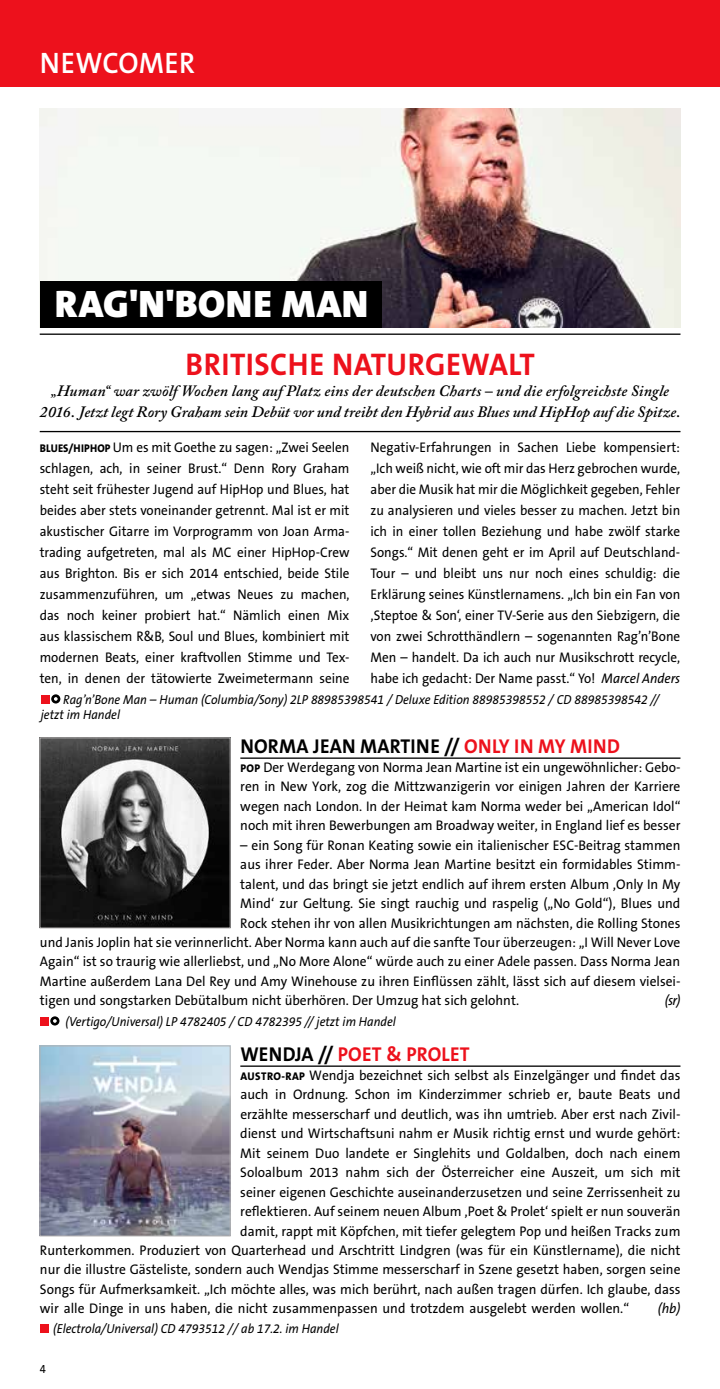
<style>
.page{position:relative;width:720px;height:1389px;background:#fff}
.page>*{position:absolute;margin:0;border:0;box-sizing:border-box;transform-origin:0 0}
.t1{font:900 38.5px "The Sans B Plus W9";letter-spacing:.015em;color:#fff}
.t2{font:700 31.5px "The Sans B Plus W7";letter-spacing:.015em;color:#ed111c;scale:.96 1}
.t3{font:600 29.75px "The Sans B Plus W6";color:#fff;scale:.96 1}
.t4{font:700 20.12px "The Sans B Plus W7";letter-spacing:.01em;color:#000;scale:.96 1}
.t5{font:700 20.12px "The Sans B Plus W7";letter-spacing:.01em;color:#ed111c;scale:.96 1}
.t6{font:italic 600 15.75px/21px "Adobe Caslon Pro";letter-spacing:.005em;color:#000;text-align:center}
.t7{font:14px/19.4px "The Sans B Plus W5 Plain";color:#000;text-align:justify;scale:.96 1}
.t8{font:14px/21px "The Sans B Plus W5 Plain";color:#000;text-align:justify;scale:.94 1}
.t9{font:italic 14px "The Sans B Plus W5 Plain";color:#000;scale:.96 1}
.t10{font:italic 13.12px/15.8px "The Sans B Plus W5 Plain";color:#000;scale:.92 1}
.s1{font-family:"The Sans B Plus W8";font-weight:800;font-size:11.2px}
.s2{font-style:italic}
.s3{color:#ed111c}
.s4{color:#000}
</style>
<div class="page">
<div style="left:0;top:0;width:719px;height:87px;background:#ed111c"></div>
<img style="left:40px;top:108px;width:640px;height:219px">
<div style="left:41px;top:695px;width:9px;height:9px;background:#ed111c"></div>
<svg style="left:51px;top:694px;width:9px;height:10px"></svg>
<hr style="left:240px;top:1065px;width:440px;height:2px;background:#000">
<div style="left:40px;top:1324px;width:9px;height:9px;background:#ed111c"></div>
<img style="left:42px;top:1048px;width:186px;height:186px">
<div style="left:40px;top:1046px;width:190px;height:190px;border:1px solid #b3b1b1"></div>
<hr style="left:240px;top:757px;width:440px;height:2px;background:#000">
<div style="left:40px;top:1017px;width:9px;height:9px;background:#ed111c"></div>
<svg style="left:50px;top:1016px;width:9px;height:10px"></svg>
<img style="left:42px;top:740px;width:186px;height:186px">
<div style="left:40px;top:281px;width:341px;height:46px;background:#000"></div>
<hr style="left:40px;top:334px;width:640px;height:1px;background:#000">
<hr style="left:40px;top:431px;width:640px;height:1px;background:#000">
<h3 class="t3" style="left:40px;top:44px;width:163px">NEWCOMER</h3>
<h1 class="t1" style="left:55px;top:279px;width:315px">RAG'N'BONE MAN</h1>
<h2 class="t2" style="left:185px;top:344px;width:365px">BRITISCH E NATURGEWALT</h2>
<p class="t6" style="left:40px;top:380px;width:641px">„Human“ war zwölf Wochen lang auf Platz eins der deutschen Charts – und die erfolgreichste Single<br>2016. Jetzt legt Rory Graham sein Debüt vor und treibt den Hybrid aus Blues und HipHop auf die Spitze.</p>
<p class="t8" style="left:40px;top:436px;width:331px"><span class="s1">BLUES/HIPHOP</span> U m es mit Goethe zu sagen: „Zwei Seelen schlagen, ach, in seiner Brust.“ Denn Rory Graham steht seit frühester Jugend auf HipHop und Blues, hat beides aber stets voneinander getrennt. Mal ist er mit akustischer Gitarre im Vorprogramm von Joan Arma&shy;trading aufgetreten, mal als MC einer HipHop-Crew aus Brighton. Bis er sich 2014 entschied, beide Stile zusammenzuführen, um „etwas Neues zu machen, das noch keiner probiert hat.“ Nämlich einen Mix aus klassischem R&amp;B, Soul und Blues, kombiniert mit modernen Beats, einer kraftvollen Stimme und Tex&shy;ten, in denen der tätowierte Zweimetermann seine</p>
<p class="t8" style="left:370px;top:436px;width:331px">Negativ-Erfahrungen in Sachen Liebe kompensiert: „Ich weiß nicht, wie oft mir das Herz gebrochen wurde, aber die Musik hat mir die Möglichkeit gegeben, Fehler zu analysieren und vieles besser zu machen. Jetzt bin ich in einer tollen Beziehung und habe zwölf starke Songs.“ Mit denen geht er im April auf Deutschland-Tour – und bleibt uns nur noch eines schuldig: die Erklärung seines Künstlernamens. „Ich bin ein Fan von ‚Steptoe &amp; Son‘, einer TV-Serie aus den Siebzigern, die von zwei Schrotthändlern – sogenannten Rag’n’Bone Men – handelt. Da ich auch nur Musikschrott recycle, habe ich gedacht: Der N ame passt.“ Yo! <span class="s2">Marcel Anders</span></p>
<p class="t10" style="left:41px;top:692px;width:673px;text-indent:22px">Rag’n’Bone Man – Human (Columbia/Sony) 2LP 88985398541 / Deluxe Edition 88985398552 / CD 88985398542 // jetzt im Handel</p>
<h3 class="t4" style="left:240px;top:733px;width:44px">NORMA</h3>
<h3 class="t4" style="left:313px;top:733px;width:306px">JEAN MARTINE // <span class="s3">ON LY IN MY MIND</span></h3>
<p class="t7" style="left:240px;top:758px;width:460px"><span class="s1">POP</span> Der Werdegang von Norma Jean Martine ist ein ungewöhnlicher: Gebo&shy;ren in New York, zog die Mittzwanzigerin vor einigen Jahren der Karriere wegen nach London. I n der Heimat kam Norma weder bei „American Idol“ noch mit ihren Bewerbungen am Broadway weiter, in England lief es besser</p>
<p class="t7" style="left:240px;top:835px;width:460px">– ein Song für Ronan Keating sowie ein italienischer ESC-Beitrag stammen</p>
<p class="t7" style="left:240px;top:855px;width:460px">aus ihrer Feder. Aber Norma Jean Martine besitzt ein formidables Stimm-</p>
<p class="t7" style="left:240px;top:874px;width:459px">talent, und das bringt sie jetzt endlich auf ihrem ersten Album ‚Only I n My</p>
<p class="t7" style="left:240px;top:894px;width:459px">Mind‘ zur Geltung. Sie singt rauchig und raspelig („No Gold“), Blues und</p>
<p class="t7" style="left:240px;top:913px;width:460px">Rock stehen ihr von allen Musikrichtungen am nächsten, die Rolling Stones</p>
<p class="t7" style="left:40px;top:933px;width:668px">und Janis Joplin hat sie verinnerlicht. Aber Norma kann auch auf die sanfte Tour überzeugen: „I Will Never Love</p>
<p class="t7" style="left:40px;top:952px;width:668px">Again“ ist so traurig wie allerliebst, und „No More Alone“ würde auch zu einer Adele passen. Dass Norma Jean</p>
<p class="t7" style="left:40px;top:971px;width:668px">Martine außerdem Lana Del Rey und Amy Winehouse zu ihren Einflüssen zählt, lässt sich auf diesem vielsei-</p>
<p class="t7" style="left:40px;top:991px;width:500px">tigen und songstarken Debütalbum nicht überhören. Der U mzug hat sich gelohnt.</p>
<p class="t9" style="left:664px;top:992px;width:18px">(sr)</p>
<p class="t10" style="left:65px;top:1014px;width:360px">(Vertigo/Universal) LP 4782405 / CD 4782395 // jetzt im Handel</p>
<h3 class="t4" style="left:240px;top:1041px;width:42px">WENDJA</h3>
<h3 class="t5" style="left:318px;top:1041px;width:159px"><span class="s4">//</span> POET &amp; PROLET</h3>
<p class="t7" style="left:240px;top:1066px;width:460px"><span class="s1">AUSTRO-RAP</span> Wendja bezeichnet sich selbst als Einzelgänger und findet das</p>
<p class="t7" style="left:240px;top:1085px;width:460px">auch in Ordnung. Schon im Kinderzimmer schrieb er, baute Beats und</p>
<p class="t7" style="left:240px;top:1105px;width:460px">erzählte messerscharf und deutlich, was ihn umtrieb. Aber erst nach Zivil-</p>
<p class="t7" style="left:240px;top:1124px;width:460px">dienst und Wirtschaftsuni nahm er Musik richtig ernst und wurde gehört:</p>
<p class="t7" style="left:240px;top:1143px;width:460px">Mit seinem Duo landete er Singlehits und Goldalben, doch nach einem</p>
<p class="t7" style="left:240px;top:1163px;width:460px">Soloalbum 2013 nahm sich der Österreicher eine Auszeit, um sich mit</p>
<p class="t7" style="left:240px;top:1182px;width:460px">seiner eigenen Geschichte auseinanderzusetzen und seine Zerrissenheit zu</p>
<p class="t7" style="left:240px;top:1202px;width:460px">reflektieren. Auf seinem neuen Album ‚Poet &amp; Prolet‘ spielt er nun souverän</p>
<p class="t7" style="left:240px;top:1221px;width:460px">damit, rappt mit Köpfchen, mit tiefer gelegtem Pop und heißen Tracks zum</p>
<p class="t7" style="left:40px;top:1241px;width:668px">Runterkommen. Produziert von Quarterhead und Arschtritt Lindgren (was für ein Künstlername), die nicht</p>
<p class="t7" style="left:40px;top:1260px;width:668px">nur die illustre Gästeliste, sondern auch Wendjas Stimme messerscharf in Szene gesetzt haben, sorgen seine</p>
<p class="t7" style="left:40px;top:1280px;width:668px">Songs für Aufmerksamkeit. „Ich möchte alles, was mich berührt, nach außen tragen dürfen. Ich glaube, dass</p>
<p class="t7" style="left:40px;top:1299px;width:615px">wir alle Dinge in uns haben, die nicht zusammenpassen und trotzdem ausgelebt werden wollen.“</p>
<p class="t9" style="left:657px;top:1300px;width:25px">(hb)</p>
<p class="t10" style="left:53px;top:1321px;width:312px">(Electrola/Universal) CD 4793512 // ab 17.2. im Handel</p>
</div>
